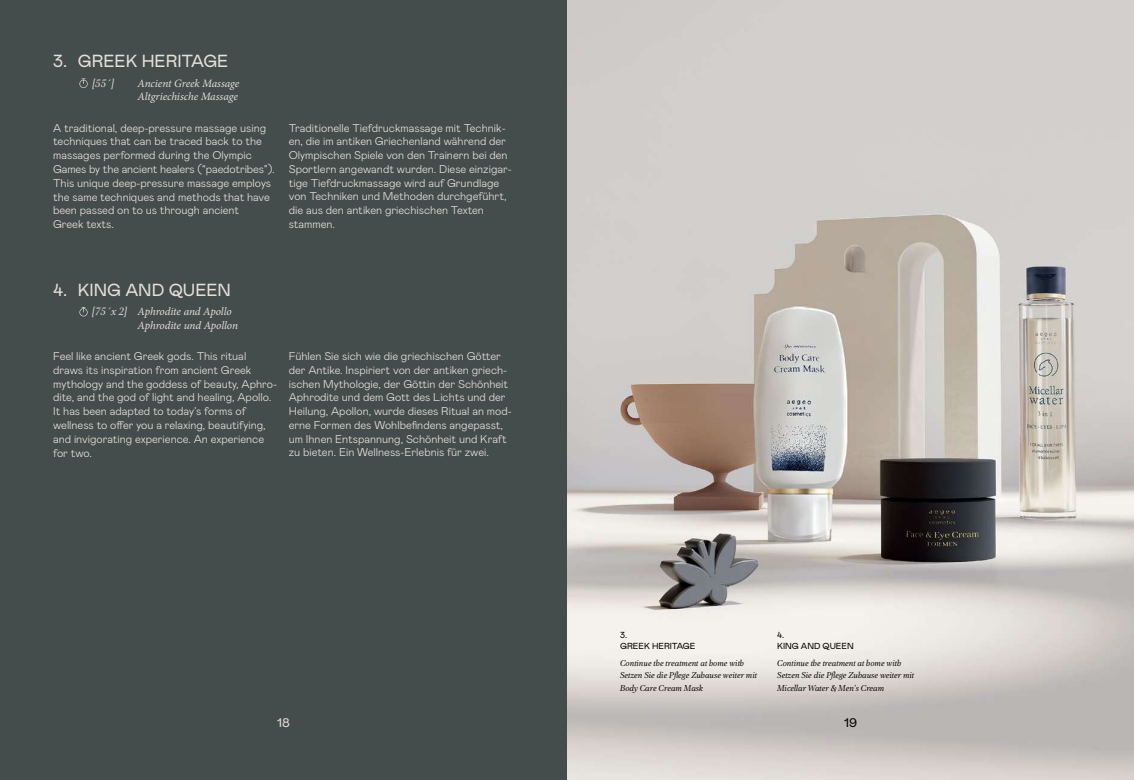
<style>
.page{position:relative;width:1134px;height:780px;background:#fff}
.page>*{position:absolute;margin:0;border:0;box-sizing:border-box;transform-origin:0 0}
.t1{font:17.5px "Mabry Pro";color:#e5deda}
.t2{font:12.5px "Mabry Pro";color:#e5deda;scale:1.07 1}
.t3{font:12.5px "Mabry Pro";color:#000;scale:1.07 1}
.t4{font:300 11.25px/13.8px "Mabry Pro";color:#e5deda}
.t5{font:italic 11.25px/13.8px "Minion Pro";letter-spacing:-.01em;color:#e5deda}
.t6{font:italic 11.25px "PF Regal Text Pro";color:#e5deda}
.t7{font:italic 8.75px/11.2px "PF Regal Text Pro";color:#000}
.t8{font:8.75px/11.2px "Mabry Pro";color:#000}
.s1{font-family:"PF Regal Text Pro"}
</style>
<div class="page">
<img style="left:567px;top:0;width:567px;height:780px">
<div style="left:0;top:0;width:567px;height:780px;background:#444d4b"></div>
<svg style="left:79px;top:307px;width:9px;height:9px"></svg>
<svg style="left:79px;top:78px;width:9px;height:10px"></svg>
<h1 class="t1" style="left:53px;top:49px;width:177px">3. GREEK HERITAGE</h1>
<p class="t6" style="left:92px;top:77px;width:23px">[55΄]</p>
<p class="t5" style="left:138px;top:76px;width:103px">Ancient Greek Massage<br>Altgriechische Massage</p>
<p class="t4" style="left:53px;top:120px;width:223px">A traditional, deep-pressure massage using techniques that can be traced back to the massages performed during the Olympic Games by the ancient healers (“paedotribes”).<br>This unique deep-pressure massage employs the same techniques and methods that have been passed on to us through ancient<br>Greek texts.</p>
<p class="t4" style="left:289px;top:120px;width:224px">Traditionelle Tiefdruckmassage mit Technik&shy;en, die im antiken Griechenland während der Olympischen Spiele von den Trainern bei den Sportlern angewandt wurden. Diese einzigar&shy;tige Tiefdruckmassage wird auf Grundlage von Techniken und Methoden durchgeführt, die aus den antiken griechischen Texten stammen.</p>
<h1 class="t1" style="left:53px;top:277px;width:179px">4. KING AND QUEEN</h1>
<p class="t5" style="left:138px;top:304px;width:102px;text-indent:-45px"><span class="s1">[75΄x 2]</span> Aphrodite and Apollo<br>Aphrodite und Apollon</p>
<p class="t4" style="left:53px;top:349px;width:225px">Feel like ancient Greek gods. This ritual draws its inspiration from ancient Greek mythology and the goddess of beauty, Aphro&shy;dite, and the god of light and healing, Apollo.<br>It has been adapted to today’s forms of wellness to offer you a relaxing, beautifying, and invigorating experience. An experience for two.</p>
<p class="t4" style="left:289px;top:349px;width:224px">Fühlen Sie sich wie die griechischen Götter der Antike. Inspiriert von der antiken griech&shy;ischen Mythologie, der Göttin der Schönheit Aphrodite und dem Gott des Lichts und der Heilung, Apollon, wurde dieses Ritual an mod&shy;erne Formen des Wohlbefindens angepasst, um Ihnen Entspannung, Schönheit und Kraft zu bieten. Ein Wellness-Erlebnis für zwei.</p>
<p class="t8" style="left:620px;top:628px;width:77px">3.<br>GREEK HERITAGE</p>
<p class="t7" style="left:620px;top:658px;width:138px">Continue the treatment at home with<br>Setzen Sie die Pflege Zuhause weiter mit</p>
<p class="t7" style="left:620px;top:683px;width:84px">Body Care Cream Mask</p>
<p class="t8" style="left:777px;top:628px;width:78px">4.<br>KING AND QUEEN</p>
<p class="t7" style="left:777px;top:658px;width:138px">Continue the treatment at home with<br>Setzen Sie die Pflege Zuhause weiter mit</p>
<p class="t7" style="left:777px;top:683px;width:109px">Micellar Water &amp; Men’s Cream</p>
<p class="t2" style="left:277px;top:713px;width:13px">18</p>
<p class="t3" style="left:844px;top:713px;width:14px">19</p>
</div>
